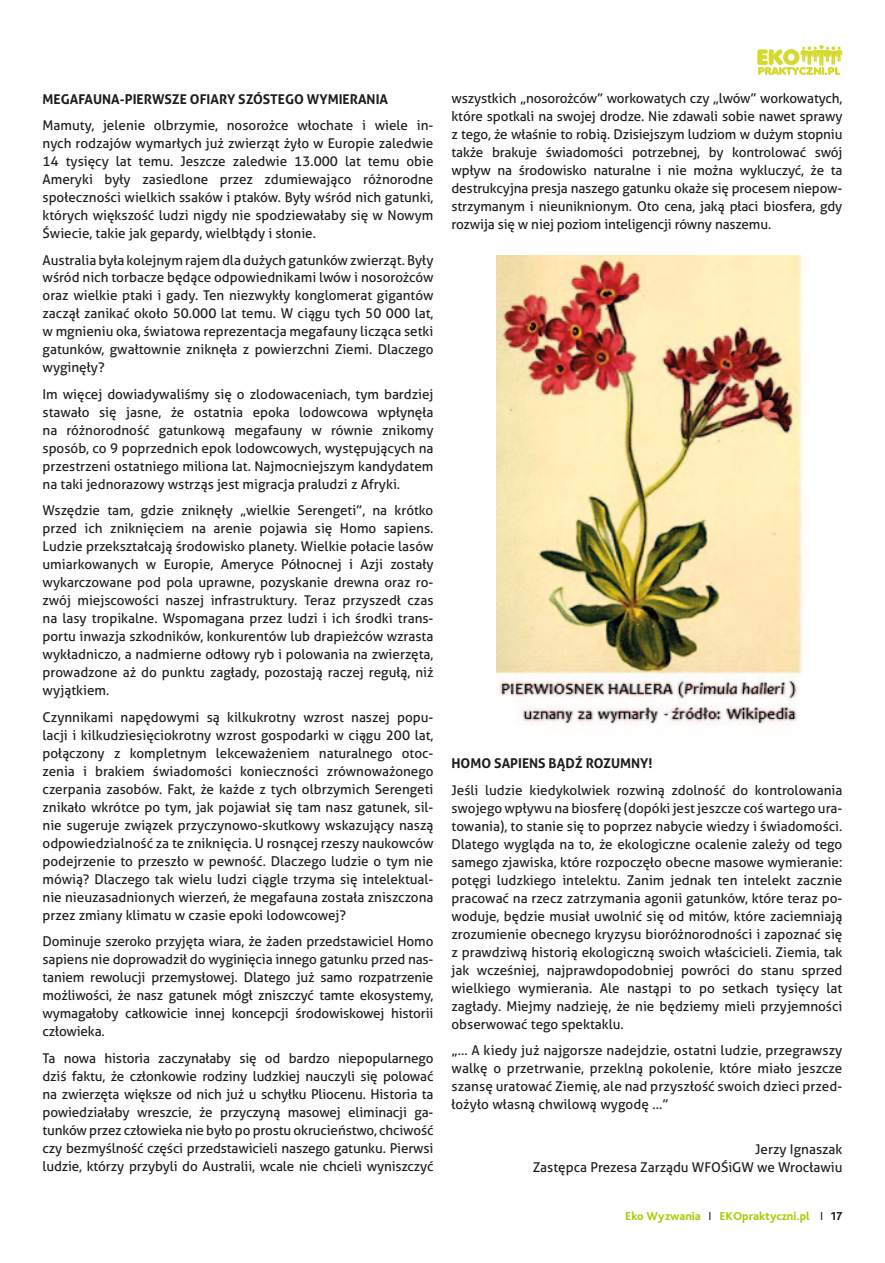
<style>
.page{position:relative;width:885px;height:1263px;background:#fff}
.page>*{position:absolute;margin:0;border:0;box-sizing:border-box;transform-origin:0 0}
.t1{font:13.5px/18px "Aller";color:#1d1d1b;text-align:justify}
.t2{font:700 13.5px "Aller";color:#1d1d1b}
.t3{font:800 12px "Bliss Pro";color:#afca0b}
.s1{font-weight:400;color:#1d1d1b}
.s2{color:#1d1d1b}
</style>
<div class="page">
<svg style="left:757px;top:45px;width:85px;height:30px"></svg>
<img style="left:496px;top:255px;width:306px;height:470px">
<p class="t2" style="left:43px;top:90px;width:99px">MEGAFAUNA-PIERWS</p>
<p class="t2" style="left:172px;top:90px;width:27px">ZE OFIARY</p>
<p class="t2" style="left:238px;top:90px;width:78px">SZÓSTEGO WYMIERANIA</p>
<p class="t1" style="left:43px;top:116px;width:392px">Mamuty, jelenie olbrzymie, nosorożce włochate i wiele in&shy;nych rodzajów wymarłych już zwierząt żyło w Europie zaledwie 14 tysięcy lat temu. Jeszcze zaledwie 13.000 lat temu obie Ameryki były zasiedlone przez zdumiewająco różnorodne społeczności wielkich ssaków i ptaków. Były wśród nich gatunki, których większość ludzi nigdy nie spodziewałaby się w Nowym Świecie, takie jak gepardy, wielbłądy i słonie.</p>
<p class="t1" style="left:43px;top:251px;width:392px">Australia była kolejnym rajem dla dużych gatunków zwierząt. Były wśród nich torbacze będące odpowiednikami lwów i nosorożców oraz wielkie ptaki i gady. Ten niezwykły konglomerat gigantów zaczął zanikać około 50.000 lat temu. W ciągu tych 50 000 lat, w mgnieniu oka, światowa reprezentacja megafauny licząca setki gatunków, gwałtownie zniknęła z powierzchni Ziemi. Dlaczego wyginęły?</p>
<p class="t1" style="left:43px;top:385px;width:392px">Im więcej dowiadywaliśmy się o zlodowaceniach, tym bardziej stawało się jasne, że ostatnia epoka lodowcowa wpłynęła na różnorodność gatunkową megafauny w równie znikomy sposób, co 9 poprzednich epok lodowcowych, występujących na przestrzeni ostatniego miliona lat. Najmocniejszym kandydatem na taki jednorazowy wstrząs jest migracja praludzi z Afryki.</p>
<p class="t1" style="left:43px;top:502px;width:392px">Wszędzie tam, gdzie zniknęły „wielkie Serengeti”, na krótko przed ich zniknięciem na arenie pojawia się Homo sapiens.<br>Ludzie przekształcają środowisko planety. Wielkie połacie lasów umiarkowanych w Europie, Ameryce Północnej i Azji zostały wykarczowane pod pola uprawne, pozyskanie drewna oraz ro&shy;zwój miejscowości naszej infrastruktury. Teraz przyszedł czas na lasy tropikalne. Wspomagana przez ludzi i ich środki trans&shy;portu inwazja szkodników, konkurentów lub drapieżców wzrasta wykładniczo, a nadmierne odłowy ryb i polowania na zwierzęta, prowadzone aż do punktu zagłady, pozostają raczej regułą, niż wyjątkiem.</p>
<p class="t1" style="left:43px;top:708px;width:392px">Czynnikami napędowymi są kilkukrotny wzrost naszej popu&shy;lacji i kilkudziesięciokrotny wzrost gospodarki w ciągu 200 lat, połączony z kompletnym lekceważeniem naturalnego otoc&shy;zenia i brakiem świadomości konieczności zrównoważonego czerpania zasobów. Fakt, że każde z tych olbrzymich Serengeti znikało wkrótce po tym, jak pojawiał się tam nasz gatunek, sil&shy;nie sugeruje związek przyczynowo-skutkowy wskazujący naszą odpowiedzialność za te zniknięcia. U rosnącej rzeszy naukowców podejrzenie to przeszło w pewność. Dlaczego ludzie o tym nie mówią? Dlaczego tak wielu ludzi ciągle trzyma się intelektual&shy;nie nieuzasadnionych wierzeń, że megafauna została zniszczona przez zmiany klimatu w czasie epoki lodowcowej?</p>
<p class="t1" style="left:43px;top:933px;width:392px">Dominuje szeroko przyjęta wiara, że żaden przedstawiciel Homo sapiens nie doprowadził do wyginięcia innego gatunku przed nas&shy;taniem rewolucji przemysłowej. Dlatego już samo rozpatrzenie możliwości, że nasz gatunek mógł zniszczyć tamte ekosystemy, wymagałoby całkowicie innej koncepcji środowiskowej historii człowieka.</p>
<p class="t1" style="left:43px;top:1049px;width:392px">Ta nowa historia zaczynałaby się od bardzo niepopularnego dziś faktu, że członkowie rodziny ludzkiej nauczyli się polować na zwierzęta większe od nich już u schyłku Pliocenu. Historia ta powiedziałaby wreszcie, że przyczyną masowej eliminacji ga&shy;tunków przez człowieka nie było po prostu okrucieństwo, chciwość czy bezmyślność części przedstawicieli naszego gatunku. Pierwsi ludzie, którzy przybyli do Australii, wcale nie chcieli wyniszczyć</p>
<p class="t1" style="left:451px;top:89px;width:392px">wszystkich „nosorożców” workowatych czy „lwów” workowatych, które spotkali na swojej drodze. Nie zdawali sobie nawet sprawy z tego, że właśnie to robią. Dzisiejszym ludziom w dużym stopniu także brakuje świadomości potrzebnej, by kontrolować swój wpływ na środowisko naturalne i nie można wykluczyć, że ta destrukcyjna presja naszego gatunku okaże się procesem niepow&shy;strzymanym i nieuniknionym. Oto cena, jaką płaci biosfera, gdy rozwija się w niej poziom inteligencji równy naszemu.</p>
<p class="t2" style="left:451px;top:755px;width:20px">HOMO</p>
<p class="t2" style="left:494px;top:755px;width:32px">SAPIENS</p>
<p class="t2" style="left:548px;top:755px;width:82px">BĄDŹ ROZUMNY</p>
<p class="t2" style="left:648px;top:755px;width:6px">!</p>
<p class="t1" style="left:451px;top:781px;width:392px">Jeśli ludzie kiedykolwiek rozwiną zdolność do kontrolowania swojego wpływu na biosferę (dopóki jest jeszcze coś wartego ura&shy;towania), to stanie się to poprzez nabycie wiedzy i świadomości.<br>Dlatego wygląda na to, że ekologiczne ocalenie zależy od tego samego zjawiska, które rozpoczęło obecne masowe wymieranie: potęgi ludzkiego intelektu. Zanim jednak ten intelekt zacznie pracować na rzecz zatrzymania agonii gatunków, które teraz po&shy;woduje, będzie musiał uwolnić się od mitów, które zaciemniają zrozumienie obecnego kryzysu bioróżnorodności i zapoznać się z prawdziwą historią ekologiczną swoich właścicieli. Ziemia, tak jak wcześniej, najprawdopodobniej powróci do stanu sprzed wielkiego wymierania. Ale nastąpi to po setkach tysięcy lat zagłady. Miejmy nadzieję, że nie będziemy mieli przyjemności obserwować tego spektaklu.</p>
<p class="t1" style="left:451px;top:1041px;width:392px">„... A kiedy już najgorsze nadejdzie, ostatni ludzie, przegrawszy walkę o przetrwanie, przeklną pokolenie, które miało jeszcze szansę uratować Ziemię, ale nad przyszłość swoich dzieci przed&shy;łożyło własną chwilową wygodę ...”</p>
<p class="t1" style="left:532px;top:1140px;width:311px;text-align:right">Jerzy Ignaszak<br>Zastępca Prezesa Zarządu WFOŚiGW we Wrocławiu</p>
<p class="t3" style="left:625px;top:1209px;width:219px">Eko Wyzwania <span class="s1">I</span> EKOpraktyczni.pl <span class="s1">I</span> <span class="s2">17</span></p>
</div>
